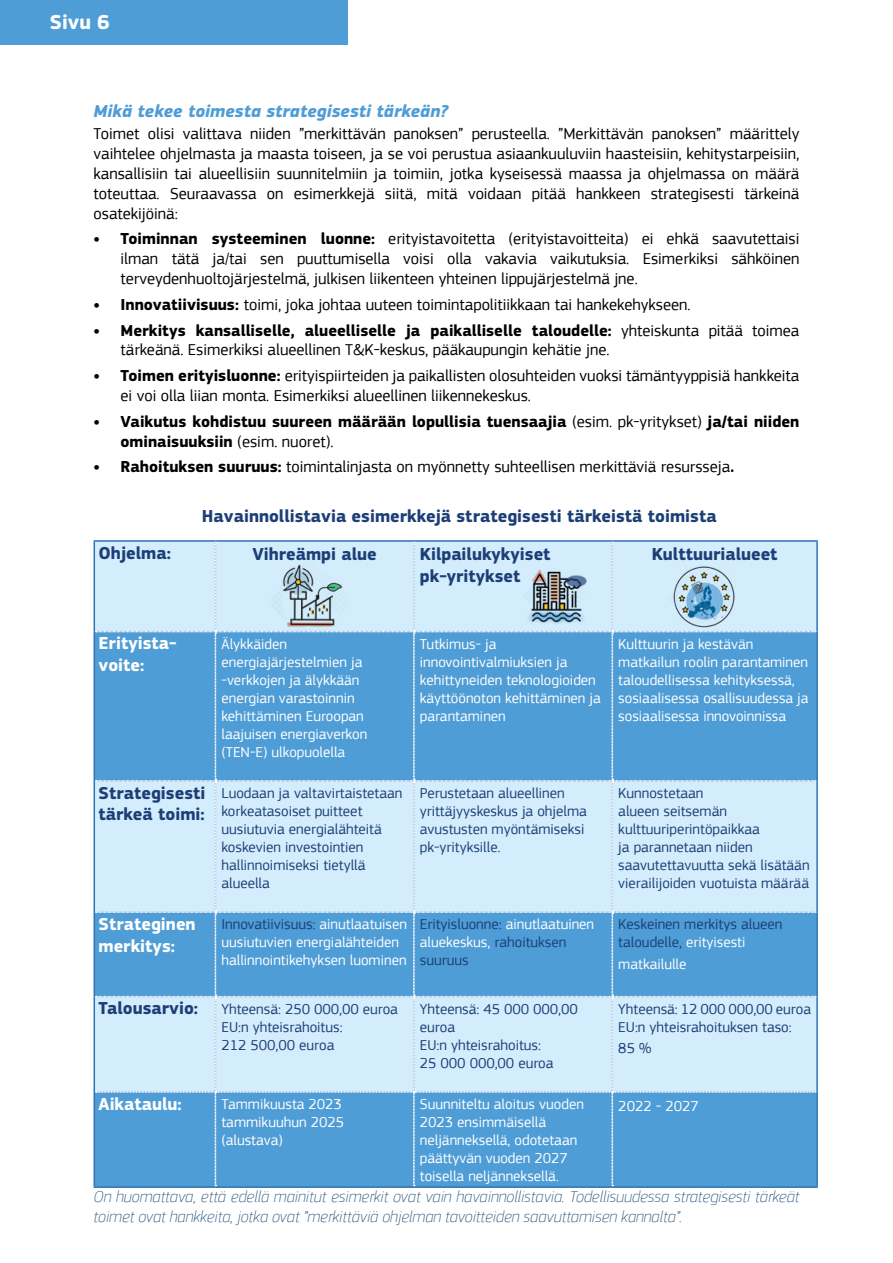
<style>
.page{position:relative;width:893px;height:1263px;background:#fff}
.page>*{position:absolute;margin:0;border:0;box-sizing:border-box;transform-origin:0 0}
.t1{font:700 21px "EC Square Sans Pro";color:#fff}
.t2{font:700 18px/21.6px "EC Square Sans Pro";color:#1d3f77}
.t3{font:700 18px/21.6px "EC Square Sans Pro";color:#fff}
.t4{font:italic 700 18px "EC Square Sans Pro";color:#4f9dd6}
.t5{font:16.5px/19.8px "EC Square Sans Pro";color:#000;text-align:justify}
.t6{font:italic 100 16.5px/19.8px "EC Square Sans Pro";color:#1f4e79}
.t7{font:700 16.5px/19.8px "EC Square Sans Pro";color:#000}
.t8{font:15px/18px "EC Square Sans Pro";color:#fff}
.t9{font:15px/18px "EC Square Sans Pro";color:#1d3f77}
.s1{font-weight:700}
.s2{font-weight:400}
.s3{font-family:"Calibri";font-weight:700}
.s4{color:#1d3f77}
.s5{color:#fff}
</style>
<div class="page">
<div style="left:0;top:0;width:347px;height:45px;background:#4f9dd6"></div>
<svg style="left:96px;top:542px;width:720px;height:644px;background:#8ec2e7"></svg>
<hr style="left:94px;top:540px;width:121px;height:2px;background:#2e74b5">
<hr style="left:94px;top:542px;width:1px;height:90px;background:#2e74b5">
<hr style="left:215px;top:540px;width:199px;height:2px;background:#2e74b5">
<hr style="left:414px;top:540px;width:198px;height:2px;background:#2e74b5">
<hr style="left:612px;top:540px;width:206px;height:2px;background:#2e74b5">
<hr style="left:816px;top:542px;width:2px;height:90px;background:#2e74b5">
<hr style="left:94px;top:632px;width:1px;height:149px;background:#2e74b5">
<hr style="left:816px;top:632px;width:2px;height:149px;background:#2e74b5">
<hr style="left:94px;top:781px;width:1px;height:131px;background:#2e74b5">
<hr style="left:816px;top:781px;width:2px;height:131px;background:#2e74b5">
<hr style="left:94px;top:912px;width:1px;height:84px;background:#2e74b5">
<hr style="left:816px;top:912px;width:2px;height:84px;background:#2e74b5">
<hr style="left:94px;top:996px;width:1px;height:96px;background:#2e74b5">
<hr style="left:816px;top:996px;width:2px;height:96px;background:#2e74b5">
<hr style="left:94px;top:1092px;width:1px;height:94px;background:#2e74b5">
<hr style="left:816px;top:1092px;width:2px;height:94px;background:#2e74b5">
<hr style="left:94px;top:1186px;width:121px;height:2px;background:#2e74b5">
<hr style="left:215px;top:1186px;width:199px;height:2px;background:#2e74b5">
<hr style="left:414px;top:1186px;width:198px;height:2px;background:#2e74b5">
<hr style="left:612px;top:1186px;width:206px;height:2px;background:#2e74b5">
<img style="left:251px;top:550px;width:120px;height:107px">
<img style="left:514px;top:568px;width:87px;height:72px">
<img style="left:658px;top:550px;width:92px;height:94px">
<p class="t1" style="left:50px;top:9px;width:61px">Sivu 6</p>
<p class="t4" style="left:94px;top:100px;width:356px">Mikä tekee toimesta strategisesti tärkeän?</p>
<p class="t5" style="left:94px;top:124px;width:707px">Toimet olisi valittava niiden ”merkittävän panoksen” perusteella. ”Merkittävän panoksen” määrittely vaihtelee ohjelmasta ja maasta toiseen, ja se voi perustua asiaankuuluviin haasteisiin, kehitystarpeisiin, kansallisiin tai alueellisiin suunnitelmiin ja toimiin, jotka kyseisessä maassa ja ohjelmassa on määrä toteuttaa. Seuraavassa on esimerkkejä siitä, mitä voidaan pitää hankkeen strategisesti tärkeinä osatekijöinä:</p>
<p class="t5" style="left:121px;top:229px;width:680px;text-indent:-27px"><span class="s1">• Toiminnan systeeminen luonne:</span> erityistavoitetta (erityistavoitteita) ei ehkä saavutettaisi ilman tätä ja/tai sen puuttumisella voisi olla vakavia vaikutuksia. Esimerkiksi sähköinen terveydenhuoltojärjestelmä, julkisen liikenteen yhteinen lippujärjestelmä jne.</p>
<p class="t5" style="left:94px;top:294px;width:599px"><span class="s1">• Innovatiivisuus:</span> toimi, joka johtaa uuteen toimintapolitiikkaan tai hankekehykseen.</p>
<p class="t5" style="left:121px;top:320px;width:680px;text-indent:-27px"><span class="s1">• Merkitys kansalliselle, alueelliselle ja paikalliselle taloudelle:</span> yhteiskunta pitää toimea tärkeänä. Esimerkiksi alueellinen T&amp;K-keskus, pääkaupungin kehätie jne.</p>
<p class="t5" style="left:121px;top:366px;width:680px;text-indent:-27px"><span class="s1">• Toimen erityisluonne:</span> erityispiirteiden ja paikallisten olosuhteiden vuoksi tämäntyyppisiä hankkeita ei voi olla liian monta. Esimerkiksi alueellinen liikennekeskus.</p>
<p class="t7" style="left:121px;top:412px;width:680px;text-indent:-27px">• Vaikutus kohdistuu suureen määrään lopullisia tuensaajia <span class="s2">(esim. pk-yritykset)</span> ja/tai niiden ominaisuuksiin <span class="s2">(esim. nuoret).</span></p>
<p class="t5" style="left:94px;top:457px;width:643px"><span class="s1">• Rahoituksen suuruus:</span> toimintalinjasta on myönnetty suhteellisen merkittäviä resursseja<span class="s3">.</span></p>
<p class="t2" style="left:202px;top:506px;width:516px">Havainnollistavia esimerkkejä strategisesti tärkeistä toimista</p>
<p class="t2" style="left:99px;top:543px;width:74px">Ohjelma:</p>
<p class="t2" style="left:253px;top:544px;width:126px">Vihreämpi alue</p>
<p class="t2" style="left:420px;top:544px;width:132px">Kilpailukykyiset pk-yritykset</p>
<p class="t2" style="left:652px;top:544px;width:127px">Kulttuurialueet</p>
<p class="t3" style="left:99px;top:633px;width:80px">Erityista&shy;voite:</p>
<p class="t8" style="left:221px;top:635px;width:147px">Älykkäiden energiajärjestelmien ja -verkkojen ja älykkään energian varastoinnin kehittäminen Euroopan laajuisen energiaverkon (TEN-E) ulkopuolella</p>
<p class="t8" style="left:420px;top:635px;width:182px">Tutkimus- ja innovointivalmiuksien ja kehittyneiden teknologioiden käyttöönoton kehittäminen ja parantaminen</p>
<p class="t8" style="left:618px;top:635px;width:192px">Kulttuurin ja kestävän matkailun roolin parantaminen taloudellisessa kehityksessä, sosiaalisessa osallisuudessa ja sosiaalisessa innovoinnissa</p>
<p class="t2" style="left:99px;top:782px;width:108px">Strategisesti tärkeä toimi:</p>
<p class="t9" style="left:221px;top:784px;width:182px">Luodaan ja valtavirtaistetaan korkeatasoiset puitteet uusiutuvia energialähteitä koskevien investointien hallinnoimiseksi tietyllä alueella</p>
<p class="t9" style="left:420px;top:784px;width:169px">Perustetaan alueellinen yrittäjyyskeskus ja ohjelma avustusten myöntämiseksi pk-yrityksille.</p>
<p class="t9" style="left:618px;top:784px;width:193px">Kunnostetaan<br>alueen seitsemän kulttuuriperintöpaikkaa<br>ja parannetaan niiden saavutettavuutta sekä lisätään vierailijoiden vuotuista määrää</p>
<p class="t3" style="left:99px;top:914px;width:99px">Strateginen merkitys:</p>
<p class="t8" style="left:221px;top:915px;width:187px"><span class="s4">Innovatiivisuus:</span> ainutlaatuisen uusiutuvien energialähteiden hallinnointikehyksen luominen</p>
<p class="t9" style="left:420px;top:915px;width:176px">Erityisluonne: <span class="s5">ainutlaatuinen aluekeskus,</span> rahoituksen suuruus</p>
<p class="t9" style="left:618px;top:915px;width:165px">Keskeinen merkitys alueen taloudelle, <span class="s5">erityisesti</span></p>
<p class="t8" style="left:618px;top:955px;width:70px">matkailulle</p>
<p class="t2" style="left:99px;top:998px;width:101px">Talousarvio:</p>
<p class="t9" style="left:221px;top:1000px;width:178px">Yhteensä: 250 000,00 euroa<br>EU:n yhteisrahoitus:<br>212 500,00 euroa</p>
<p class="t9" style="left:420px;top:1000px;width:160px">Yhteensä: 45 000 000,00 euroa<br>EU:n yhteisrahoitus:<br>25 000 000,00 euroa</p>
<p class="t9" style="left:618px;top:1000px;width:194px">Yhteensä: 12 000 000,00 euroa<br>EU:n yhteisrahoituksen taso:</p>
<p class="t9" style="left:618px;top:1040px;width:35px">85 %</p>
<p class="t3" style="left:99px;top:1093px;width:85px">Aikataulu:</p>
<p class="t8" style="left:221px;top:1095px;width:124px">Tammikuusta 2023 tammikuuhun 2025 (alustava)</p>
<p class="t8" style="left:420px;top:1095px;width:166px">Suunniteltu aloitus vuoden<br>2023 ensimmäisellä neljänneksellä, odotetaan päättyvän vuoden 2027 toisella neljänneksellä.</p>
<p class="t8" style="left:618px;top:1097px;width:82px">2022 - 2027</p>
<p class="t6" style="left:94px;top:1186px;width:707px">On huomattava, että edellä mainitut esimerkit ovat vain havainnollistavia. Todellisuudessa strategisesti tärkeät toimet ovat hankkeita, jotka ovat ”merkittäviä ohjelman tavoitteiden saavuttamisen kannalta”.</p>
</div>
